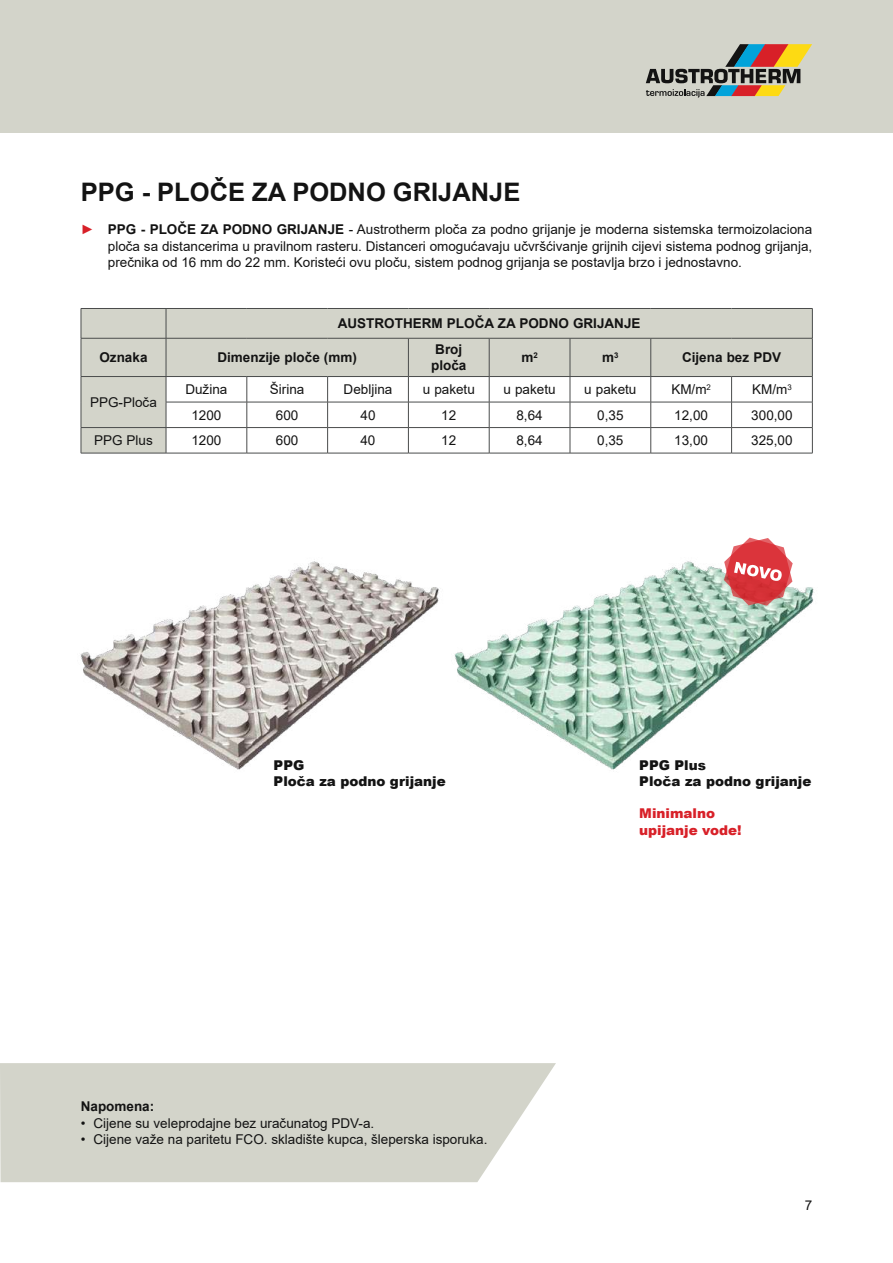
<style>
.page{position:relative;width:893px;height:1263px;background:#fff}
.page>*{position:absolute;margin:0;border:0;box-sizing:border-box;transform-origin:0 0}
.t1{font:700 25.5px "Arial";color:#131313}
.t2{font:13.5px/16.5px "Arial";color:#131313;text-align:justify}
.t3{font:700 13.5px/16.2px "Arial";color:#131313;text-align:center}
.t4{font:900 13.5px/16.2px "Arial";color:#131313}
.t5{font:900 13.5px/16.2px "Arial";color:#d82028}
.s1{font-weight:700;color:#d82028}
.s2{font-weight:700}
</style>
<div class="page">
<div style="left:0;top:0;width:893px;height:133px;background:#d3d4ca"></div>
<svg style="left:646px;top:44px;width:166px;height:54px"></svg>
<img style="left:80px;top:561px;width:354px;height:209px">
<img style="left:434px;top:561px;width:381px;height:209px">
<svg style="left:0;top:1063px;width:556px;height:119px;background:#d6d7cd"></svg>
<svg style="left:82px;top:309px;width:730px;height:144px;fill:#d3d4ca"></svg>
<hr style="left:81px;top:308px;width:85px;height:1px;background:#4a4c4c">
<svg style="left:81px;top:309px;width:1px;height:29px"></svg>
<hr style="left:166px;top:308px;width:81px;height:1px;background:#4a4c4c">
<svg style="left:166px;top:309px;width:1px;height:29px"></svg>
<hr style="left:247px;top:308px;width:81px;height:1px;background:#4a4c4c">
<hr style="left:328px;top:308px;width:80px;height:1px;background:#4a4c4c">
<hr style="left:408px;top:308px;width:81px;height:1px;background:#4a4c4c">
<hr style="left:489px;top:308px;width:81px;height:1px;background:#4a4c4c">
<hr style="left:570px;top:308px;width:81px;height:1px;background:#4a4c4c">
<hr style="left:651px;top:308px;width:81px;height:1px;background:#4a4c4c">
<hr style="left:732px;top:308px;width:81px;height:1px;background:#4a4c4c">
<svg style="left:812px;top:309px;width:1px;height:29px"></svg>
<hr style="left:81px;top:338px;width:85px;height:1px;background:#4a4c4c">
<hr style="left:81px;top:338px;width:1px;height:38px;background:#4a4c4c">
<hr style="left:166px;top:338px;width:81px;height:1px;background:#4a4c4c">
<hr style="left:166px;top:338px;width:1px;height:38px;background:#4a4c4c">
<hr style="left:247px;top:338px;width:81px;height:1px;background:#4a4c4c">
<hr style="left:328px;top:338px;width:80px;height:1px;background:#4a4c4c">
<hr style="left:408px;top:338px;width:81px;height:1px;background:#4a4c4c">
<hr style="left:408px;top:338px;width:1px;height:38px;background:#4a4c4c">
<hr style="left:489px;top:338px;width:81px;height:1px;background:#4a4c4c">
<hr style="left:489px;top:338px;width:1px;height:38px;background:#4a4c4c">
<hr style="left:570px;top:338px;width:81px;height:1px;background:#4a4c4c">
<hr style="left:570px;top:338px;width:1px;height:38px;background:#4a4c4c">
<hr style="left:651px;top:338px;width:81px;height:1px;background:#4a4c4c">
<hr style="left:650px;top:338px;width:1px;height:38px;background:#4a4c4c">
<hr style="left:732px;top:338px;width:81px;height:1px;background:#4a4c4c">
<hr style="left:812px;top:338px;width:1px;height:38px;background:#4a4c4c">
<hr style="left:81px;top:376px;width:85px;height:1px;background:#4a4c4c">
<hr style="left:166px;top:376px;width:81px;height:1px;background:#4a4c4c">
<hr style="left:247px;top:376px;width:81px;height:1px;background:#4a4c4c">
<hr style="left:328px;top:376px;width:80px;height:1px;background:#4a4c4c">
<hr style="left:408px;top:376px;width:81px;height:1px;background:#4a4c4c">
<hr style="left:489px;top:376px;width:81px;height:1px;background:#4a4c4c">
<hr style="left:570px;top:376px;width:81px;height:1px;background:#4a4c4c">
<hr style="left:651px;top:376px;width:81px;height:1px;background:#4a4c4c">
<hr style="left:732px;top:376px;width:81px;height:1px;background:#4a4c4c">
<hr style="left:166px;top:402px;width:81px;height:1px;background:#4a4c4c">
<hr style="left:247px;top:402px;width:81px;height:1px;background:#4a4c4c">
<hr style="left:328px;top:402px;width:80px;height:1px;background:#4a4c4c">
<hr style="left:408px;top:402px;width:81px;height:1px;background:#4a4c4c">
<hr style="left:489px;top:402px;width:81px;height:1px;background:#4a4c4c">
<hr style="left:570px;top:402px;width:81px;height:1px;background:#4a4c4c">
<hr style="left:651px;top:402px;width:81px;height:1px;background:#4a4c4c">
<hr style="left:732px;top:402px;width:81px;height:1px;background:#4a4c4c">
<hr style="left:81px;top:427px;width:85px;height:1px;background:#4a4c4c">
<svg style="left:81px;top:377px;width:1px;height:76px"></svg>
<hr style="left:166px;top:427px;width:81px;height:1px;background:#4a4c4c">
<svg style="left:166px;top:377px;width:1px;height:76px"></svg>
<hr style="left:247px;top:427px;width:81px;height:1px;background:#4a4c4c">
<svg style="left:247px;top:377px;width:1px;height:76px"></svg>
<hr style="left:328px;top:427px;width:80px;height:1px;background:#4a4c4c">
<svg style="left:327px;top:377px;width:1px;height:76px"></svg>
<hr style="left:408px;top:427px;width:81px;height:1px;background:#4a4c4c">
<svg style="left:408px;top:377px;width:1px;height:76px"></svg>
<hr style="left:489px;top:427px;width:81px;height:1px;background:#4a4c4c">
<svg style="left:489px;top:377px;width:1px;height:76px"></svg>
<hr style="left:570px;top:427px;width:81px;height:1px;background:#4a4c4c">
<svg style="left:570px;top:377px;width:1px;height:76px"></svg>
<hr style="left:651px;top:427px;width:81px;height:1px;background:#4a4c4c">
<svg style="left:650px;top:377px;width:1px;height:76px"></svg>
<hr style="left:732px;top:427px;width:81px;height:1px;background:#4a4c4c">
<svg style="left:731px;top:377px;width:1px;height:76px"></svg>
<svg style="left:812px;top:377px;width:1px;height:76px"></svg>
<hr style="left:81px;top:453px;width:85px;height:1px;background:#4a4c4c">
<hr style="left:166px;top:453px;width:81px;height:1px;background:#4a4c4c">
<hr style="left:247px;top:453px;width:81px;height:1px;background:#4a4c4c">
<hr style="left:328px;top:453px;width:80px;height:1px;background:#4a4c4c">
<hr style="left:408px;top:453px;width:81px;height:1px;background:#4a4c4c">
<hr style="left:489px;top:453px;width:81px;height:1px;background:#4a4c4c">
<hr style="left:570px;top:453px;width:81px;height:1px;background:#4a4c4c">
<hr style="left:651px;top:453px;width:81px;height:1px;background:#4a4c4c">
<hr style="left:732px;top:453px;width:81px;height:1px;background:#4a4c4c">
<svg style="left:724px;top:538px;width:69px;height:68px"></svg>
<h1 class="t1" style="left:81px;top:174px;width:441px">PPG - PLOČE ZA PODNO GRIJANJE</h1>
<p class="t2" style="left:108px;top:221px;width:706px;text-indent:-27px"><span class="s1">►</span> <span class="s2">PPG - PLOČE ZA PODNO GRIJANJE</span> - Austrotherm ploča za podno grijanje je moderna sistemska termoizolaciona ploča sa distancerima u pravilnom rasteru. Distanceri omogućavaju učvršćivanje grijnih cijevi sistema podnog grijanja, prečnika od 16 mm do 22 mm. Koristeći ovu ploču, sistem podnog grijanja se postavlja brzo i jednostavno.</p>
<p class="t3" style="left:338px;top:316px;width:304px">AUSTROTHERM PLOČA ZA PODNO GRIJANJE</p>
<p class="t3" style="left:99px;top:350px;width:50px">Oznaka</p>
<p class="t3" style="left:217px;top:350px;width:141px">Dimenzije ploče (mm)</p>
<p class="t3" style="left:431px;top:341px;width:37px">Broj ploča</p>
<p class="t3" style="left:521px;top:350px;width:18px">m<sup>2</sup></p>
<p class="t3" style="left:602px;top:350px;width:18px">m<sup>3</sup></p>
<p class="t3" style="left:682px;top:350px;width:101px">Cijena bez PDV</p>
<p class="t2" style="left:90px;top:394px;width:68px">PPG-Ploča</p>
<p class="t2" style="left:185px;top:381px;width:44px">Dužina</p>
<p class="t2" style="left:270px;top:381px;width:36px">Širina</p>
<p class="t2" style="left:344px;top:381px;width:50px">Debljina</p>
<p class="t2" style="left:423px;top:381px;width:54px">u paketu</p>
<p class="t2" style="left:503px;top:381px;width:54px">u paketu</p>
<p class="t2" style="left:584px;top:381px;width:54px">u paketu</p>
<p class="t2" style="left:671px;top:381px;width:41px">KM/m<sup>2</sup></p>
<p class="t2" style="left:752px;top:381px;width:41px">KM/m<sup>3</sup></p>
<p class="t2" style="left:191px;top:407px;width:32px">1200</p>
<p class="t2" style="left:276px;top:407px;width:24px">600</p>
<p class="t2" style="left:360px;top:407px;width:17px">40</p>
<p class="t2" style="left:441px;top:407px;width:17px">12</p>
<p class="t2" style="left:516px;top:407px;width:28px">8,64</p>
<p class="t2" style="left:597px;top:407px;width:28px">0,35</p>
<p class="t2" style="left:674px;top:407px;width:35px">12,00</p>
<p class="t2" style="left:751px;top:407px;width:43px">300,00</p>
<p class="t2" style="left:94px;top:432px;width:60px">PPG Plus</p>
<p class="t2" style="left:191px;top:432px;width:32px">1200</p>
<p class="t2" style="left:276px;top:432px;width:24px">600</p>
<p class="t2" style="left:360px;top:432px;width:17px">40</p>
<p class="t2" style="left:441px;top:432px;width:17px">12</p>
<p class="t2" style="left:516px;top:432px;width:28px">8,64</p>
<p class="t2" style="left:597px;top:432px;width:28px">0,35</p>
<p class="t2" style="left:674px;top:432px;width:35px">13,00</p>
<p class="t2" style="left:751px;top:432px;width:43px">325,00</p>
<p class="t4" style="left:274px;top:756px;width:174px">PPG<br>Ploča za podno grijanje</p>
<p class="t4" style="left:639px;top:756px;width:174px">PPG Plus<br>Ploča za podno grijanje</p>
<p class="t5" style="left:639px;top:805px;width:104px">Minimalno upijanje vode!</p>
<p class="t3" style="left:81px;top:1099px;width:75px">Napomena:</p>
<p class="t2" style="left:81px;top:1114px;width:295px">• Cijene su veleprodajne bez uračunatog PDV-a.</p>
<p class="t2" style="left:81px;top:1131px;width:408px">• Cijene važe na paritetu FCO. skladište kupca, šleperska isporuka.</p>
<p class="t2" style="left:805px;top:1197px;width:9px">7</p>
</div>
